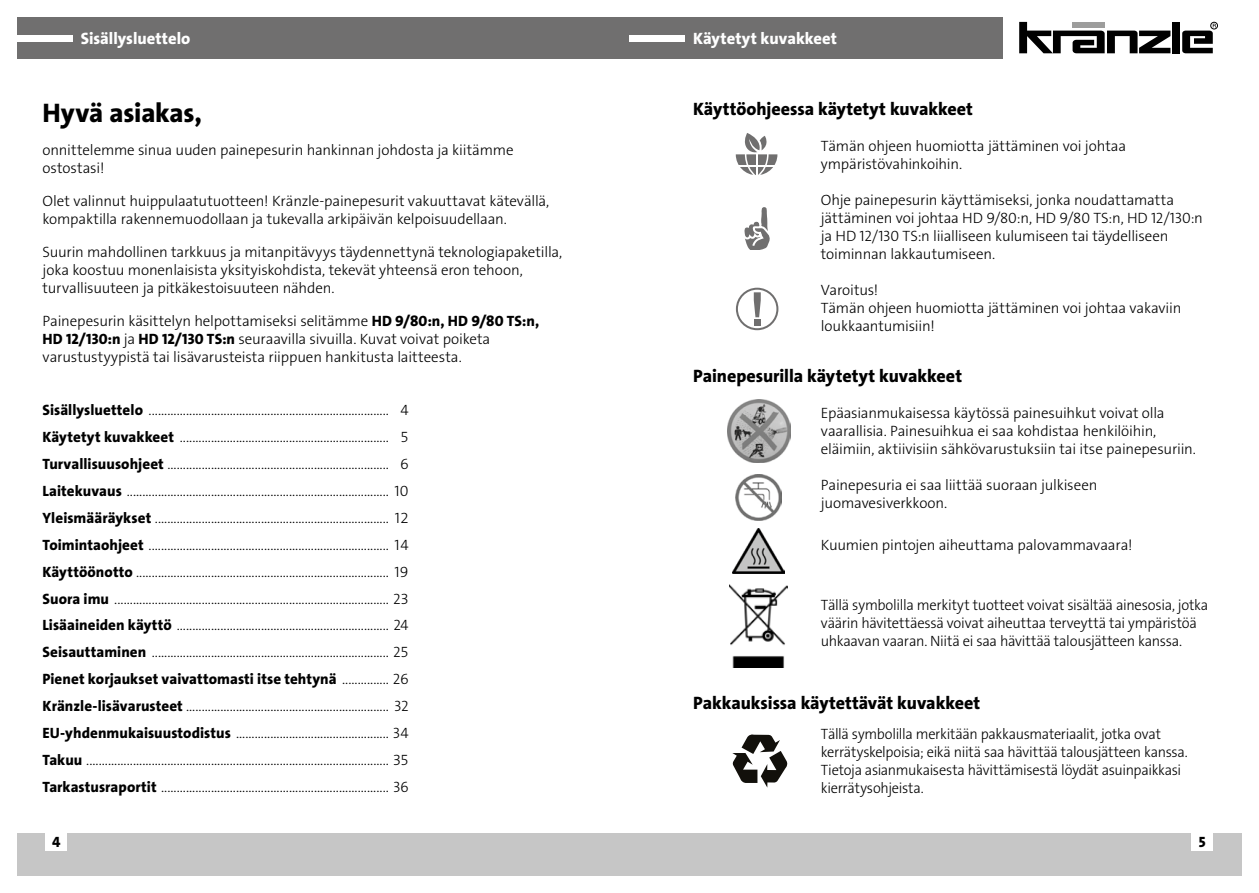
<style>
.page{position:relative;width:1259px;height:893px;background:#fff}
.page>*{position:absolute;margin:0;border:0;box-sizing:border-box;transform-origin:0 0}
.t1{font:27px "The Sans LP8 Ex Bld";letter-spacing:-.005em;color:#000}
.t2{font:18px "The Sans LP8 Ex Bld";letter-spacing:-.005em;color:#000}
.t3{font:16.5px "The Sans LP8 Ex Bld";color:#fff}
.t4{font:15px/18px "The Sans LP3 Lig";letter-spacing:-.015em;color:#000}
.t5{font:15px/18px "The Sans LP3 Lig";letter-spacing:-.015em;color:#000;scale:.96 1}
.t6{font:15px "The Sans LP8 Ex Bld";letter-spacing:.005em;color:#000}
.s1{font-family:"The Sans LP8 Ex Bld"}
.s2{font-family:"The Sans LP3 Lig"}
</style>
<div class="page">
<div style="left:629px;top:833px;width:613px;height:43px;background:#c6c6c6"></div>
<div style="left:17px;top:833px;width:612px;height:43px;background:#c6c6c6"></div>
<div style="left:1191px;top:833px;width:22px;height:18px;background:#fff"></div>
<div style="left:46px;top:833px;width:21px;height:18px;background:#fff"></div>
<div style="left:17px;top:17px;width:985px;height:41px;background:#706f6f"></div>
<div style="left:17px;top:35px;width:55px;height:6px;background:#fff"></div>
<div style="left:629px;top:35px;width:56px;height:6px;background:#fff"></div>
<svg style="left:1019px;top:22px;width:151px;height:31px"></svg>
<div style="left:1172px;top:22px;width:7px;height:31px;background:#000"></div>
<div style="left:1210px;top:22px;width:7px;height:7px;border:1px solid #000;border-radius:50%"></div>
<svg style="left:1182px;top:24px;width:34px;height:29px"></svg>
<svg style="left:736px;top:133px;width:41px;height:42px"></svg>
<svg style="left:744px;top:207px;width:26px;height:43px"></svg>
<svg style="left:736px;top:288px;width:42px;height:42px"></svg>
<div style="left:754px;top:319px;width:6px;height:7px;background:#706f6f"></div>
<img style="left:736px;top:475px;width:45px;height:45px">
<img style="left:727px;top:399px;width:63px;height:63px">
<img style="left:729px;top:584px;width:58px;height:83px">
<svg style="left:732px;top:734px;width:55px;height:54px"></svg>
<img style="left:732px;top:528px;width:53px;height:46px">
<p class="t3" style="left:81px;top:28px;width:111px">Sisällysluettelo</p>
<p class="t3" style="left:693px;top:28px;width:145px">Käytetyt kuvakkeet</p>
<h1 class="t1" style="left:43px;top:96px;width:161px">Hyvä asiakas,</h1>
<p class="t4" style="left:43px;top:141px;width:472px">onnittelemme sinua uuden painepesurin hankinnan johdosta ja kiitämme ostostasi!</p>
<p class="t4" style="left:43px;top:192px;width:508px">Olet valinnut huippulaatutuotteen! Kränzle-painepesurit vakuuttavat kätevällä, kompaktilla rakennemuodollaan ja tukevalla arkipäivän kelpoisuudellaan.</p>
<p class="t4" style="left:43px;top:243px;width:521px">Suurin mahdollinen tarkkuus ja mitanpitävyys täydennettynä teknologiapaketilla, joka koostuu monenlaisista yksityiskohdista, tekevät yhteensä eron tehoon, turvallisuuteen ja pitkäkestoisuuteen nähden.</p>
<p class="t4" style="left:43px;top:312px;width:498px">Painepesurin käsittelyn helpottamiseksi selitämme <span class="s1">HD 9/80:n, HD 9/80 TS:n,<br>HD 12/130:n</span> ja <span class="s1">HD 12/130 TS:n</span> seuraavilla sivuilla. Kuvat voivat poiketa varustustyypistä tai lisävarusteista riippuen hankitusta laitteesta.</p>
<p class="t4" style="left:43px;top:396px;width:368px;line-height:26.8px;text-align:justify"><span class="s1">Sisällysluettelo</span> ............................................................................. 4<br><span class="s1">Käytetyt kuvakkeet</span> ................................................................... 5<br><span class="s1">Turvallisuusohjeet</span> ....................................................................... 6<br><span class="s1">Laitekuvaus</span> .................................................................................... 10<br><span class="s1">Yleismääräykset</span> ........................................................................... 12<br><span class="s1">Toimintaohjeet</span> ............................................................................. 14<br><span class="s1">Käyttöönotto</span> ................................................................................. 19<br><span class="s1">Suora imu</span> ........................................................................................ 23<br><span class="s1">Lisäaineiden käyttö</span> .................................................................... 24<br><span class="s1">Seisauttaminen</span> ............................................................................ 25</p>
<p class="t6" style="left:43px;top:669px;width:367px">Pienet korjaukset vaivattomasti itse tehtynä <span class="s2">............... 26</span></p>
<p class="t4" style="left:43px;top:692px;width:368px;line-height:27px;text-align:justify"><span class="s1">Kränzle-lisävarusteet</span> ................................................................. 32<br><span class="s1">EU-yhdenmukaisuustodistus</span> ................................................. 34<br><span class="s1">Takuu</span> ................................................................................................. 35<br><span class="s1">Tarkastusraportit</span> ......................................................................... 36</p>
<p class="t2" style="left:693px;top:98px;width:281px">Käyttöohjeessa käytetyt kuvakkeet</p>
<p class="t4" style="left:821px;top:137px;width:307px">Tämän ohjeen huomiotta jättäminen voi johtaa ympäristövahinkoihin.</p>
<p class="t4" style="left:821px;top:191px;width:383px">Ohje painepesurin käyttämiseksi, jonka noudattamatta jättäminen voi johtaa HD 9/80:n, HD 9/80 TS:n, HD 12/130:n ja HD 12/130 TS:n liialliseen kulumiseen tai täydelliseen toiminnan lakkautumiseen.</p>
<p class="t4" style="left:821px;top:281px;width:362px">Varoitus!<br>Tämän ohjeen huomiotta jättäminen voi johtaa vakaviin loukkaantumisiin!</p>
<p class="t2" style="left:693px;top:365px;width:270px">Painepesurilla käytetyt kuvakkeet</p>
<p class="t4" style="left:821px;top:404px;width:377px">Epäasianmukaisessa käytössä painesuihkut voivat olla vaarallisia. Painesuihkua ei saa kohdistaa henkilöihin, eläimiin, aktiivisiin sähkövarustuksiin tai itse painepesuriin.</p>
<p class="t4" style="left:821px;top:476px;width:278px">Painepesuria ei saa liittää suoraan julkiseen juomavesiverkkoon.</p>
<p class="t4" style="left:821px;top:536px;width:313px">Kuumien pintojen aiheuttama palovammavaara!</p>
<p class="t4" style="left:821px;top:596px;width:389px">Tällä symbolilla merkityt tuotteet voivat sisältää ainesosia, jotka väärin hävitettäessä voivat aiheuttaa terveyttä tai ympäristöä uhkaavan vaaran. Niitä ei saa hävittää talousjätteen kanssa.</p>
<p class="t2" style="left:693px;top:692px;width:288px">Pakkauksissa käytettävät kuvakkeet</p>
<p class="t5" style="left:821px;top:725px;width:384px">Tällä symbolilla merkitään pakkausmateriaalit, jotka ovat kerrätyskelpoisia; eikä niitä saa hävittää talousjätteen kanssa.<br>Tietoja asianmukaisesta hävittämisestä löydät asuinpaikkasi kierrätysohjeista.</p>
<p class="t6" style="left:52px;top:832px;width:10px">4</p>
<p class="t6" style="left:1198px;top:832px;width:8px">5</p>
</div>
